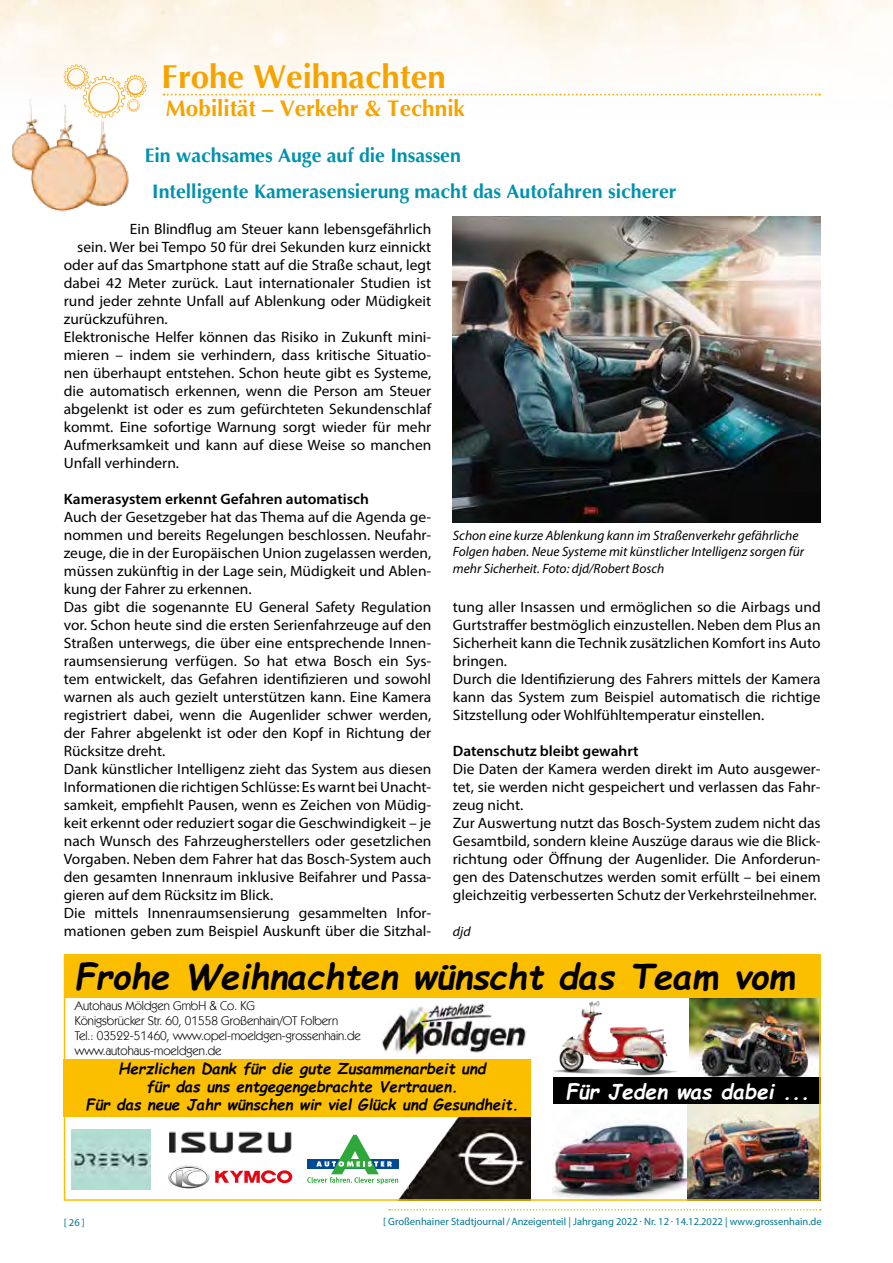
<style>
.page{position:relative;width:893px;height:1263px;background:#fff}
.page>*{position:absolute;margin:0;border:0;box-sizing:border-box;transform-origin:0 0}
.t1{font:italic 700 34.5px "Comic Sans MS";color:#000}
.t2{font:700 33px "Optima";color:#f6a300}
.t3{font:700 22.5px "Optima";color:#f6a300}
.t4{font:italic 700 20.55px "Comic Sans MS";color:#fff}
.t5{font:700 19.5px/36.3px "Optima";color:#0092af}
.t6{font:15px/18px "Myriad Pro";color:#000}
.t7{font:italic 700 15px/18px "Comic Sans MS";color:#000;text-align:center}
.t8{font:600 15px "Myriad Pro";color:#000}
.t9{font:italic 13.5px/16.5px "Myriad Pro";color:#000}
.t10{font:12.75px/15px "Kabel IT Cby BT";color:#000}
.t11{font:10.5px "Myriad Pro";color:#007790}
.s1{font-family:"Helvetica Neue";font-weight:300}
.s2{font-weight:700}
</style>
<div class="page">
<img style="left:0;top:0;width:893px;height:96px">
<svg style="left:199px;top:94px;width:621px;height:2px"></svg>
<svg style="left:389px;top:1209px;width:432px;height:1px"></svg>
<div style="left:0;top:30px;width:199px;height:252px;background:#fff;opacity:.75"></div>
<img style="left:0;top:99px;width:147px;height:137px">
<img style="left:453px;top:216px;width:368px;height:306px">
<img style="left:399px;top:1117px;width:132px;height:81px">
<img style="left:690px;top:997px;width:128px;height:80px">
<img style="left:554px;top:1001px;width:124px;height:75px">
<div style="left:64px;top:954px;width:757px;height:43px;background:#fcbf00"></div>
<div style="left:64px;top:1059px;width:467px;height:58px;background:#fcbf00"></div>
<img style="left:381px;top:1003px;width:145px;height:52px">
<img style="left:553px;top:1104px;width:265px;height:94px">
<div style="left:553px;top:1077px;width:268px;height:27px;background:#000"></div>
<svg style="left:168px;top:1165px;width:124px;height:23px"></svg>
<div style="left:64px;top:954px;width:757px;height:247px;border:2px solid #fcbf00"></div>
<img style="left:169px;top:1131px;width:123px;height:22px">
<svg style="left:307px;top:1130px;width:101px;height:59px"></svg>
<img style="left:72px;top:1130px;width:79px;height:60px">
<h2 class="t2" style="left:162px;top:58px;width:286px">Frohe Weihnachten</h2>
<h3 class="t3" style="left:166px;top:95px;width:300px">Mobilität – Verkehr &amp; Technik</h3>
<h3 class="t5" style="left:152px;top:137px;width:526px;text-indent:-8px">Ein wachsames Auge auf die Insassen<br>Intelligente Kamerasensierung macht das Autofahren sicherer</h3>
<p class="t6" style="left:130px;top:220px;width:303px">Ein Blindflug am Steuer kann lebensgefährlich</p>
<p class="t6" style="left:77px;top:238px;width:356px">sein. Wer bei Tempo 50 für drei Sekunden kurz einnickt</p>
<p class="t6" style="left:64px;top:256px;width:369px">oder auf das Smartphone statt auf die Straße schaut, legt</p>
<p class="t6" style="left:64px;top:274px;width:369px">dabei 42 Meter zurück. Laut internationaler Studien ist</p>
<p class="t6" style="left:64px;top:292px;width:369px">rund jeder zehnte Unfall auf Ablenkung oder Müdigkeit</p>
<p class="t6" style="left:64px;top:310px;width:105px">zurückzuführen.</p>
<p class="t6" style="left:64px;top:328px;width:369px">Elektronische Helfer können das Risiko in Zukunft mini-</p>
<p class="t6" style="left:64px;top:346px;width:369px">mieren – indem sie verhindern, dass kritische Situatio-</p>
<p class="t6" style="left:64px;top:364px;width:369px">nen überhaupt entstehen. Schon heute gibt es Systeme,</p>
<p class="t6" style="left:64px;top:382px;width:369px">die automatisch erkennen, wenn die Person am Steuer</p>
<p class="t6" style="left:64px;top:400px;width:369px">abgelenkt ist oder es zum gefürchteten Sekundenschlaf</p>
<p class="t6" style="left:64px;top:418px;width:369px">kommt. Eine sofortige Warnung sorgt wieder für mehr</p>
<p class="t6" style="left:64px;top:436px;width:369px">Aufmerksamkeit und kann auf diese Weise so manchen</p>
<p class="t6" style="left:64px;top:454px;width:117px">Unfall verhindern.</p>
<p class="t8" style="left:64px;top:489px;width:307px">Kamerasystem erkennt Gefahren automatisch</p>
<p class="t6" style="left:64px;top:508px;width:369px">Auch der Gesetzgeber hat das Thema auf die Agenda ge&shy;nommen und bereits Regelungen beschlossen. Neufahr&shy;zeuge, die in der Europäischen Union zugelassen werden, müssen zukünftig in der Lage sein, Müdigkeit und Ablen&shy;kung der Fahrer zu erkennen.<br>Das gibt die sogenannte EU General Safety Regulation vor. Schon heute sind die ersten Serienfahrzeuge auf den Straßen unterwegs, die über eine entsprechende Innen&shy;raumsensierung verfügen. So hat etwa Bosch ein Sys&shy;tem entwickelt, das Gefahren identifizieren und sowohl warnen als auch gezielt unterstützen kann. Eine Kamera registriert dabei, wenn die Augenlider schwer werden, der Fahrer abgelenkt ist oder den Kopf in Richtung der Rücksitze dreht.<br>Dank künstlicher Intelligenz zieht das System aus diesen Informationen die richtigen Schlüsse: Es warnt bei Unacht&shy;samkeit, empfiehlt Pausen, wenn es Zeichen von Müdig&shy;keit erkennt oder reduziert sogar die Geschwindigkeit – je nach Wunsch des Fahrzeugherstellers oder gesetzlichen Vorgaben. Neben dem Fahrer hat das Bosch-System auch den gesamten Innenraum inklusive Beifahrer und Passa&shy;gieren auf dem Rücksitz im Blick.<br>Die mittels Innenraumsensierung gesammelten Infor&shy;mationen geben zum Beispiel Auskunft über die Sitzhal-</p>
<p class="t9" style="left:453px;top:527px;width:353px">Schon eine kurze Ablenkung kann im Straßenverkehr gefährliche<br>Folgen haben. Neue Systeme mit künstlicher Intelligenz sorgen für mehr Sicherheit. Foto: djd/Robert Bosch</p>
<p class="t6" style="left:453px;top:598px;width:369px">tung aller Insassen und ermöglichen so die Airbags und Gurtstraffer bestmöglich einzustellen. Neben dem Plus an Sicherheit kann die Technik zusätzlichen Komfort ins Auto bringen.<br>Durch die Identifizierung des Fahrers mittels der Kamera kann das System zum Beispiel automatisch die richtige Sitzstellung oder Wohlfühltemperatur einstellen.</p>
<p class="t8" style="left:453px;top:741px;width:187px">Datenschutz bleibt gewahrt</p>
<p class="t6" style="left:453px;top:760px;width:369px">Die Daten der Kamera werden direkt im Auto ausgewer&shy;tet, sie werden nicht gespeichert und verlassen das Fahr&shy;zeug nicht.<br>Zur Auswertung nutzt das Bosch-System zudem nicht das Gesamtbild, sondern kleine Auszüge daraus wie die Blick&shy;richtung oder Öffnung der Augenlider. Die Anforderun&shy;gen des Datenschutzes werden somit erfüllt – bei einem gleichzeitig verbesserten Schutz der Verkehrsteilnehmer.</p>
<p class="t9" style="left:453px;top:923px;width:19px">djd</p>
<h1 class="t1" style="left:75px;top:951px;width:722px">Frohe Weihnachten wünscht das Team vom</h1>
<p class="t10" style="left:75px;top:998px;width:287px">Autohaus Möldgen GmbH <span class="s1">&amp;</span> Co. KG<br>Königsbrücker Str. 60, 01558 Großenhain/OT Folbern<br>Tel.: 03522-51460, www.opel-moeldgen-grossenhain.de www.autohaus-moeldgen.de</p>
<p class="t7" style="left:86px;top:1059px;width:434px">Herzlichen Dank für die gute Zusammenarbeit und<br>für das uns entgegengebrachte Vertrauen.<br>Für das neue Jahr wünschen wir viel Glück und Gesundheit.</p>
<h3 class="t4" style="left:566px;top:1076px;width:245px">Für Jeden was dabei ...</h3>
<p class="t11" style="left:64px;top:1215px;width:23px">[ 26 ]</p>
<p class="t11" style="left:383px;top:1214px;width:440px">[ Großenhainer Stadtjournal/Anzeigenteil | Jahrgang 2022 <span class="s2">.</span> Nr. 12 <span class="s2">.</span> 14.12.2022 | www.grossenhain.de</p>
</div>
